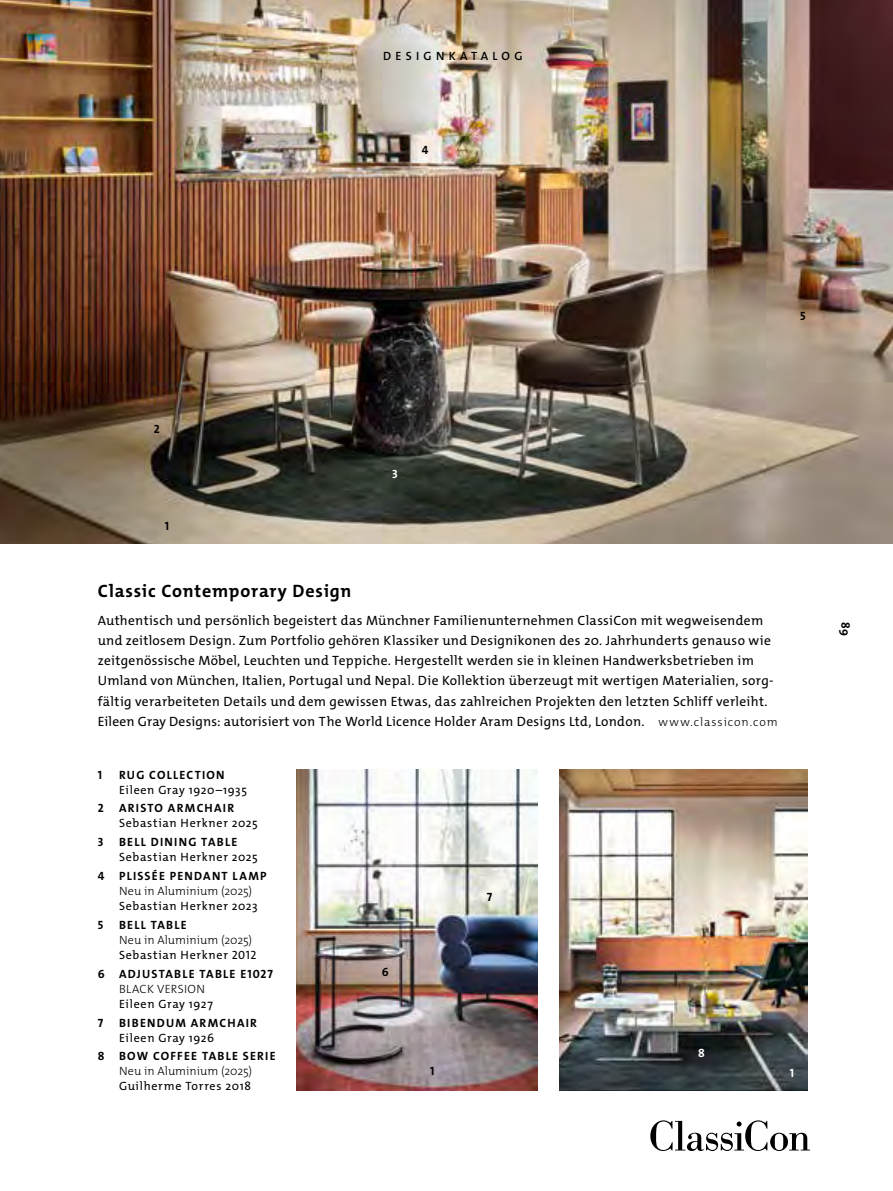
<style>
.page{position:relative;width:893px;height:1191px;background:#fff}
.page>*{position:absolute;margin:0;border:0;box-sizing:border-box;transform-origin:0 0}
.t1{font:700 18px "The Mix Os F";letter-spacing:.04em;color:#000}
.t2{font:13.5px/20.2px "The Mix Os F";letter-spacing:.02em;color:#000}
.t3{font:12px "The Mix Os F";letter-spacing:.055em;color:#000}
.t4{font:700 12px "The Mix Os F";letter-spacing:.105em;color:#000}
.t5{font:300 12px "The Mix Os F";letter-spacing:.005em;color:#000}
.t6{font:600 12px "The Mix Os F";letter-spacing:.36em;color:#000}
.t7{font:300 12px "The Mix Os F";letter-spacing:.03em;color:#000}
.t8{font:700 12px "The Mix Os F";color:#fff}
.s1{font-weight:300;font-size:12px}
</style>
<div class="page">
<img style="left:0;top:0;width:893px;height:543px">
<svg style="left:650px;top:1120px;width:160px;height:31px"></svg>
<img style="left:296px;top:770px;width:242px;height:320px">
<img style="left:559px;top:770px;width:249px;height:320px">
<p class="t6" style="left:383px;top:48px;width:141px">DESIGNKATALOG</p>
<p class="t4" style="left:422px;top:142px;width:8px">4</p>
<p class="t4" style="left:800px;top:308px;width:7px">5</p>
<p class="t4" style="left:154px;top:421px;width:7px">2</p>
<p class="t4" style="left:165px;top:518px;width:6px">1</p>
<p class="t8" style="left:392px;top:466px;width:7px">3</p>
<h1 class="t1" style="left:98px;top:579px;width:255px">Classic Contemporary Design</h1>
<p class="t2" style="left:98px;top:610px;width:681px">Authentisch und persönlich begeistert das Münchner Familienunternehmen ClassiCon mit wegweisendem und zeitlosem Design. Zum Portfolio gehören Klassiker und Designikonen des 20. Jahrhunderts genauso wie zeitgenössische Möbel, Leuchten und Teppiche. Hergestellt werden sie in kleinen Handwerksbetrieben im Umland von München, Italien, Portugal und Nepal. Die Kollektion überzeugt mit wertigen Materialien, sorg&shy;fältig verarbeiteten Details und dem gewissen Etwas, das zahlreichen Projekten den letzten Schliff verleiht.<br>Eileen Gray Designs: autorisiert von The World Licence Holder Aram Designs Ltd, London. <span class="s1">www.classicon.com</span></p>
<p class="t4" style="left:98px;top:766px;width:6px">1</p>
<p class="t4" style="left:119px;top:766px;width:107px">RUG COLLECTION</p>
<p class="t3" style="left:119px;top:781px;width:129px">Eileen Gray 1920–1935</p>
<p class="t4" style="left:98px;top:800px;width:7px">2</p>
<p class="t4" style="left:119px;top:800px;width:117px">ARISTO ARMCHAIR</p>
<p class="t3" style="left:119px;top:815px;width:140px">Sebastian Herkner 2025</p>
<p class="t4" style="left:98px;top:834px;width:7px">3</p>
<p class="t4" style="left:119px;top:834px;width:120px">BELL DINING TABLE</p>
<p class="t3" style="left:119px;top:849px;width:140px">Sebastian Herkner 2025</p>
<p class="t4" style="left:98px;top:868px;width:170px">4 PLISSÉE PENDANT LAMP</p>
<p class="t5" style="left:119px;top:883px;width:135px">Neu in Aluminium (2025)</p>
<p class="t3" style="left:119px;top:898px;width:140px">Sebastian Herkner 2023</p>
<p class="t4" style="left:98px;top:917px;width:7px">5</p>
<p class="t4" style="left:119px;top:917px;width:69px">BELL TABLE</p>
<p class="t5" style="left:119px;top:932px;width:135px">Neu in Aluminium (2025)</p>
<p class="t3" style="left:119px;top:947px;width:139px">Sebastian Herkner 2012</p>
<p class="t4" style="left:98px;top:966px;width:177px">6 ADJUSTABLE TABLE E1027</p>
<p class="t7" style="left:119px;top:981px;width:87px">BLACK VERSION</p>
<p class="t3" style="left:119px;top:996px;width:95px">Eileen Gray 1927</p>
<p class="t4" style="left:98px;top:1014px;width:7px">7</p>
<p class="t4" style="left:119px;top:1014px;width:139px">BIBENDUM ARMCHAIR</p>
<p class="t3" style="left:119px;top:1029px;width:97px">Eileen Gray 1926</p>
<p class="t4" style="left:98px;top:1048px;width:179px">8 BOW COFFEE TABLE SERIE</p>
<p class="t5" style="left:119px;top:1063px;width:135px">Neu in Aluminium (2025)</p>
<p class="t3" style="left:119px;top:1078px;width:133px">Guilherme Torres 2018</p>
<p class="t4" style="left:382px;top:964px;width:8px">6</p>
<p class="t4" style="left:487px;top:889px;width:7px">7</p>
<p class="t8" style="left:698px;top:1045px;width:8px">8</p>
<p class="t4" style="left:430px;top:1062px;width:6px">1</p>
<p class="t8" style="left:790px;top:1065px;width:6px">1</p>
<p class="t4" style="left:853px;top:622px;width:15px;rotate:90deg">89</p>
</div>
